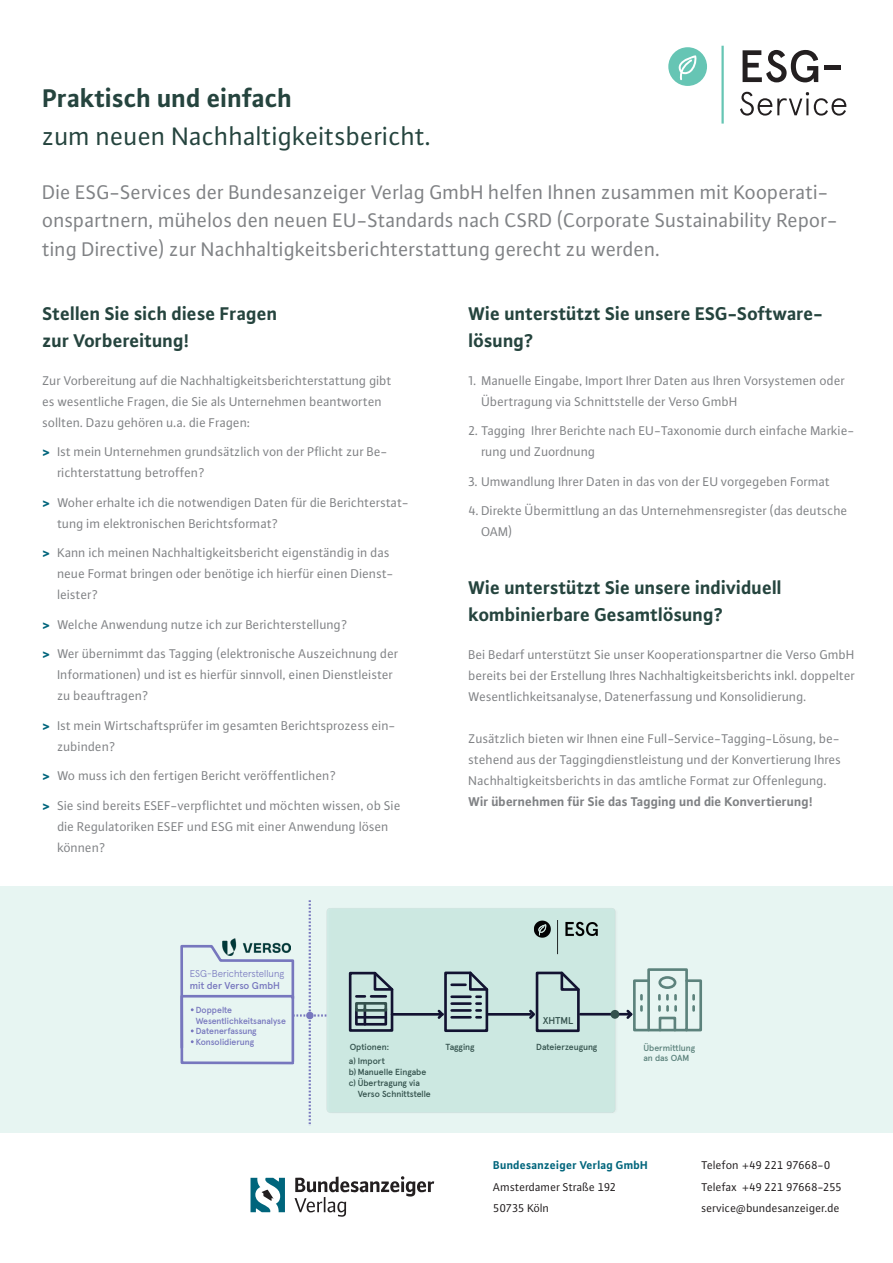
<style>
.page{position:relative;width:893px;height:1263px;background:#fff}
.page>*{position:absolute;margin:0;border:0;box-sizing:border-box;transform-origin:0 0}
.headline_1{font:27px/37.5px "Plus Sans OT";color:#25443e}
.subhead{font:21px/28.5px "Plus Sans OT";color:#808285}
.headline_zweite_ordnung{font:700 19.5px/27px "Plus Sans OT";color:#25443e}
.grundtext_copy{font:13.5px/21px "Plus Sans OT";color:#808285}
.grundtext_copy_aufzählung{font:13.5px/21px "Plus Sans OT";color:#808285}
._06_Adressabbinder_RS{font:12px/21.3px "Plus Sans OT";color:#231f20}
._06_Adressabbinder_RS-2{font:700 12px "Plus Sans OT";letter-spacing:.01em;color:#00657c}
.t1{font:300 9.9px/11.9px "Apercu";color:#7777be}
.t2{font:500 9.9px "Apercu";letter-spacing:-.01em;color:#34524d}
.t3{font:500 8.85px "Apercu";color:#34524d}
.t4{font:500 8.85px/10.6px "Apercu";color:#7777be}
.t5{font:500 8.85px "Apercu";color:#5c827c}
.s1{font-weight:700}
.s2{font-weight:800;color:#00657c}
.s3{font-weight:500}
</style>
<div class="page">
<svg style="left:0;top:887px;width:893px;height:246px;fill:#e7f5f2"></svg>
<svg style="left:295px;top:1176px;width:139px;height:41px"></svg>
<svg style="left:251px;top:1178px;width:34px;height:34px"></svg>
<svg style="left:743px;top:50px;width:75px;height:32px"></svg>
<hr style="left:825px;top:66px;width:16px;height:4px;background:#231f20">
<svg style="left:740px;top:92px;width:106px;height:24px"></svg>
<svg style="left:668px;top:47px;width:39px;height:39px"></svg>
<hr style="left:721px;top:46px;width:3px;height:78px;background:#66c5b4">
<div style="left:647px;top:968px;width:41px;height:63px;border:3px solid #5c827c"></div>
<div style="left:685px;top:979px;width:17px;height:52px;border:3px solid #5c827c"></div>
<div style="left:633px;top:979px;width:17px;height:52px;border:3px solid #5c827c"></div>
<div style="left:658px;top:976px;width:18px;height:13px;border:3px solid #5c827c;border-radius:50%"></div>
<div style="left:659px;top:1017px;width:17px;height:14px;border:3px solid #5c827c"></div>
<svg style="left:692px;top:995px;width:3px;height:4px"></svg>
<svg style="left:640px;top:995px;width:3px;height:4px"></svg>
<svg style="left:692px;top:1006px;width:3px;height:4px"></svg>
<svg style="left:658px;top:995px;width:19px;height:4px"></svg>
<svg style="left:658px;top:1006px;width:19px;height:4px"></svg>
<hr style="left:392px;top:1013px;width:51px;height:3px;background:#121331">
<hr style="left:488px;top:1013px;width:42px;height:3px;background:#121331">
<svg style="left:527px;top:969px;width:54px;height:64px"></svg>
<hr style="left:580px;top:1013px;width:51px;height:2px;background:#121331">
<svg style="left:624px;top:1006px;width:19px;height:15px"></svg>
<div style="left:610px;top:1010px;width:9px;height:9px;background:#34524d;border-radius:50%"></div>
<svg style="left:347px;top:969px;width:48px;height:64px"></svg>
<svg style="left:435px;top:969px;width:54px;height:64px"></svg>
<svg style="left:180px;top:900px;width:147px;height:226px"></svg>
<svg style="left:530px;top:916px;width:87px;height:43px;fill:#cce8e1"></svg>
<img style="left:222px;top:939px;width:69px;height:17px">
<p class="headline_1" style="left:43px;top:80px;width:391px"><span class="s1">Praktisch und einfach<br></span>zum neuen Nachhaltigkeitsbericht.</p>
<p class="subhead" style="left:43px;top:178px;width:797px">Die ESG-Services der Bundesanzeiger Verlag GmbH helfen Ihnen zusammen mit Kooperati&shy;onspartnern, mühelos den neuen EU-Standards nach CSRD (Corporate Sustainability Repor&shy;ting Directive) zur Nachhaltigkeitsberichterstattung gerecht zu werden.</p>
<p class="headline_zweite_ordnung" style="left:43px;top:299px;width:236px">Stellen Sie sich diese Fragen zur Vorbereitung!</p>
<p class="grundtext_copy_aufzählung" style="left:43px;top:370px;width:351px">Zur Vorbereitung auf die Nachhaltigkeitsberichterstattung gibt es wesentliche Fragen, die Sie als Unternehmen beantworten sollten. Dazu gehören u.a. die Fragen:</p>
<p class="grundtext_copy" style="left:57px;top:441px;width:332px;text-indent:-15px"><span class="s2">&gt;</span> Ist mein Unternehmen grundsätzlich von der Pflicht zur Be&shy;richterstattung betroffen?</p>
<p class="grundtext_copy" style="left:57px;top:492px;width:353px;text-indent:-15px"><span class="s2">&gt;</span> Woher erhalte ich die notwendigen Daten für die Berichterstat&shy;tung im elektronischen Berichtsformat?</p>
<p class="grundtext_copy" style="left:57px;top:542px;width:338px;text-indent:-15px"><span class="s2">&gt;</span> Kann ich meinen Nachhaltigkeitsbericht eigenständig in das neue Format bringen oder benötige ich hierfür einen Dienst&shy;leister?</p>
<p class="grundtext_copy" style="left:43px;top:614px;width:307px"><span class="s2">&gt;</span> Welche Anwendung nutze ich zur Berichterstellung?</p>
<p class="grundtext_copy" style="left:57px;top:643px;width:342px;text-indent:-15px"><span class="s2">&gt;</span> Wer übernimmt das Tagging (elektronische Auszeichnung der<br>Informationen) und ist es hierfür sinnvoll, einen Dienstleister zu beauftragen?</p>
<p class="grundtext_copy" style="left:57px;top:715px;width:340px;text-indent:-15px"><span class="s2">&gt;</span> Ist mein Wirtschaftsprüfer im gesamten Berichtsprozess ein&shy;zubinden?</p>
<p class="grundtext_copy" style="left:43px;top:765px;width:295px"><span class="s2">&gt;</span> Wo muss ich den fertigen Bericht veröffentlichen?</p>
<p class="grundtext_copy" style="left:57px;top:795px;width:345px;text-indent:-15px"><span class="s2">&gt;</span> Sie sind bereits ESEF-verpflichtet und möchten wissen, ob Sie die Regulatoriken ESEF und ESG mit einer Anwendung lösen können?</p>
<p class="headline_zweite_ordnung" style="left:469px;top:299px;width:356px">Wie unterstützt Sie unsere ESG-Software&shy;lösung?</p>
<p class="grundtext_copy" style="left:481px;top:370px;width:365px;text-indent:-13px">1. Manuelle Eingabe, Import Ihrer Daten aus Ihren Vorsystemen oder<br>Übertragung via Schnittstelle der Verso GmbH</p>
<p class="grundtext_copy" style="left:481px;top:420px;width:375px;text-indent:-13px">2. Tagging Ihrer Berichte nach EU-Taxonomie durch einfache Markie&shy;rung und Zuordnung</p>
<p class="grundtext_copy" style="left:469px;top:471px;width:363px">3. Umwandlung Ihrer Daten in das von der EU vorgegeben Format</p>
<p class="grundtext_copy" style="left:481px;top:500px;width:368px;text-indent:-13px">4. Direkte Übermittlung an das Unternehmensregister (das deutsche<br>OAM)</p>
<p class="headline_zweite_ordnung" style="left:469px;top:573px;width:315px">Wie unterstützt Sie unsere individuell kombinierbare Gesamtlösung?</p>
<p class="grundtext_copy" style="left:469px;top:644px;width:388px;text-align:justify">Bei Bedarf unterstützt Sie unser Kooperationspartner die Verso GmbH bereits bei der Erstellung Ihres Nachhaltigkeitsberichts inkl. doppelter Wesentlichkeitsanalyse, Datenerfassung und Konsolidierung.</p>
<p class="grundtext_copy" style="left:469px;top:728px;width:374px">Zusätzlich bieten wir Ihnen eine Full-Service-Tagging-Lösung, be&shy;stehend aus der Taggingdienstleistung und der Konvertierung Ihres Nachhaltigkeitsberichts in das amtliche Format zur Offenlegung.<br><span class="s1">Wir übernehmen für Sie das Tagging und die Konvertierung!</span></p>
<p class="t1" style="left:190px;top:966px;width:96px">ESG-Berichterstellung <span class="s3">mit der Verso GmbH</span></p>
<p class="t4" style="left:196px;top:1004px;width:92px">Doppelte<br>Wesentlichkeitsanalyse<br>Datenerfassung<br>Konsolidierung</p>
<p class="t3" style="left:350px;top:1040px;width:41px">Optionen:</p>
<p class="t2" style="left:543px;top:1013px;width:32px">XHTML</p>
<p class="t3" style="left:445px;top:1040px;width:30px">Tagging</p>
<p class="t3" style="left:536px;top:1040px;width:63px">Dateierzeugung</p>
<p class="t5" style="left:643px;top:1041px;width:53px">Übermittlung</p>
<p class="t3" style="left:349px;top:1054px;width:38px">a) Import</p>
<p class="t5" style="left:643px;top:1051px;width:47px">an das OAM</p>
<p class="t3" style="left:349px;top:1065px;width:79px">b)Manuelle Eingabe</p>
<p class="t3" style="left:349px;top:1076px;width:73px">c) Übertragung via</p>
<p class="t3" style="left:358px;top:1087px;width:75px">Verso Schnittstelle</p>
<p class="_06_Adressabbinder_RS-2" style="left:493px;top:1158px;width:156px">Bundesanzeiger Verlag GmbH</p>
<p class="_06_Adressabbinder_RS" style="left:493px;top:1176px;width:125px">Amsterdamer Straße 192<br>50735 Köln</p>
<p class="_06_Adressabbinder_RS" style="left:702px;top:1155px;width:142px">Telefon +49 221 97668-0<br>Telefax +49 221 97668-255</p>
<p class="_06_Adressabbinder_RS" style="left:702px;top:1197px;width:140px">service@bundesanzeiger.de</p>
</div>
